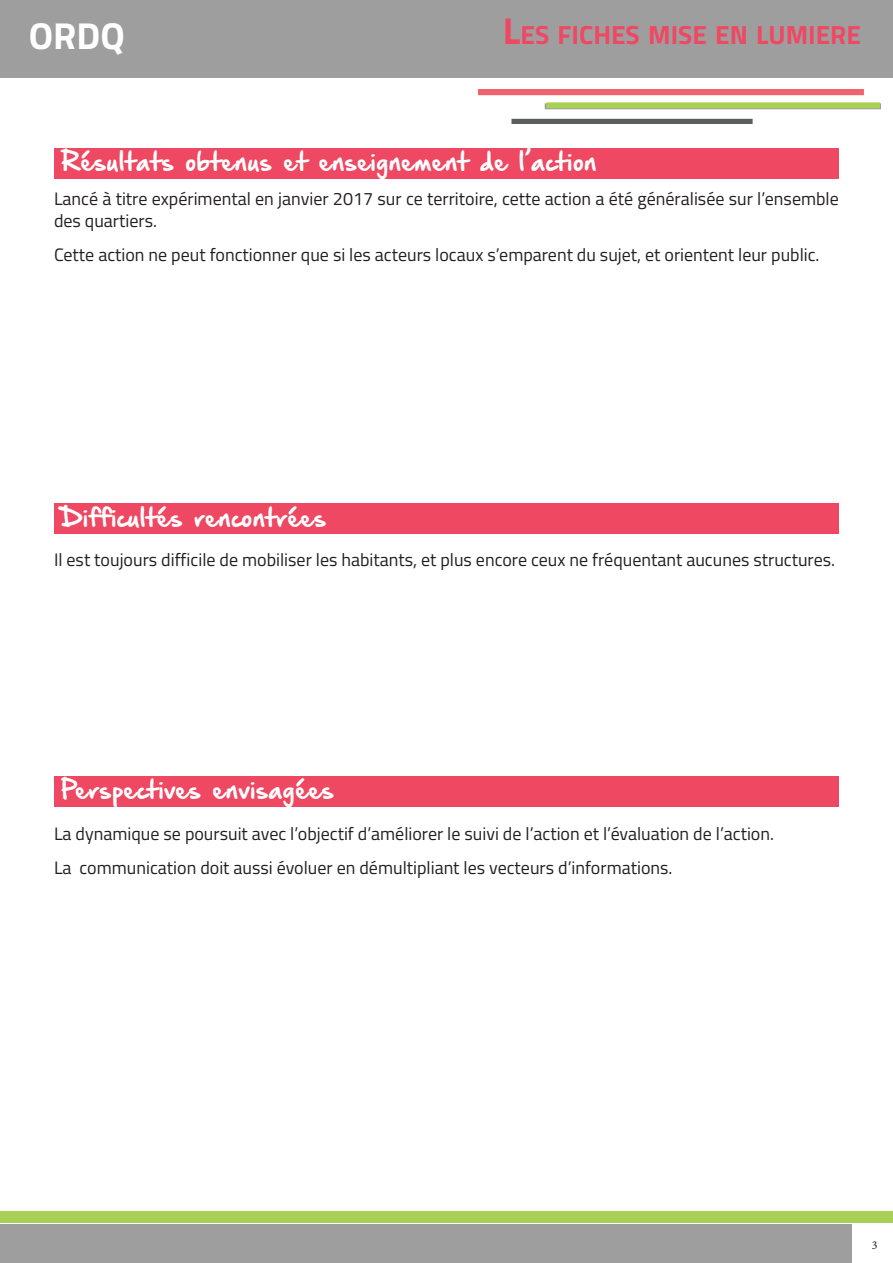
<style>
.page{position:relative;width:893px;height:1263px;background:#fff}
.page>*{position:absolute;margin:0;border:0;box-sizing:border-box;transform-origin:0 0}
.t1{font:700 37.5px "Titillium Web";color:#fff}
.t2{font:700 26.25px "Titillium Web";color:#ef4862}
.t3{font:22.5px "Hand Of Sean Demo";color:#fff}
.t4{font:18px/34.3px "Titillium Web";color:#231f20}
.t5{font:12px "Minion Pro";color:#231f20}
.s1{font-size:37.5px}
</style>
<div class="page">
<div style="left:0;top:0;width:893px;height:77px;background:#9f9e9f"></div>
<div style="left:0;top:1224px;width:852px;height:39px;background:#9f9e9f"></div>
<div style="left:0;top:1212px;width:893px;height:11px;background:#a8d054"></div>
<img style="left:478px;top:89px;width:402px;height:35px">
<div style="left:546px;top:102px;width:334px;height:6px;background:#a8d055"></div>
<div style="left:54px;top:776px;width:785px;height:30px;background:#ee4862"></div>
<div style="left:54px;top:503px;width:785px;height:31px;background:#ee4862"></div>
<div style="left:54px;top:148px;width:785px;height:30px;background:#ee4862"></div>
<h1 class="t1" style="left:29px;top:7px;width:98px">ORDQ</h1>
<h2 class="t2" style="left:503px;top:15px;width:360px"><span class="s1">L</span>ES FICHES MISE EN LUMIERE</h2>
<p class="t3" style="left:61px;top:150px;width:537px">Résultats obtenus et enseignement de l’action</p>
<p class="t4" style="left:54px;top:187px;width:786px;line-height:21.6px">Lancé à titre expérimental en janvier 2017 sur ce territoire, cette action a été généralisée sur l’ensemble des quartiers.</p>
<p class="t4" style="left:54px;top:237px;width:767px">Cette action ne peut fonctionner que si les acteurs locaux s’emparent du sujet, et orientent leur public.</p>
<p class="t3" style="left:61px;top:506px;width:267px">Difficultés rencontrées</p>
<p class="t4" style="left:54px;top:542px;width:782px">Il est toujours difficile de mobiliser les habitants, et plus encore ceux ne fréquentant aucunes structures.</p>
<p class="t3" style="left:61px;top:778px;width:274px">Perspectives envisagées</p>
<p class="t4" style="left:54px;top:815px;width:721px">La dynamique se poursuit avec l’objectif d’améliorer le suivi de l’action et l’évaluation de l’action.<br>La communication doit aussi évoluer en démultipliant les vecteurs d’informations.</p>
<p class="t5" style="left:872px;top:1237px;width:7px">3</p>
</div>
